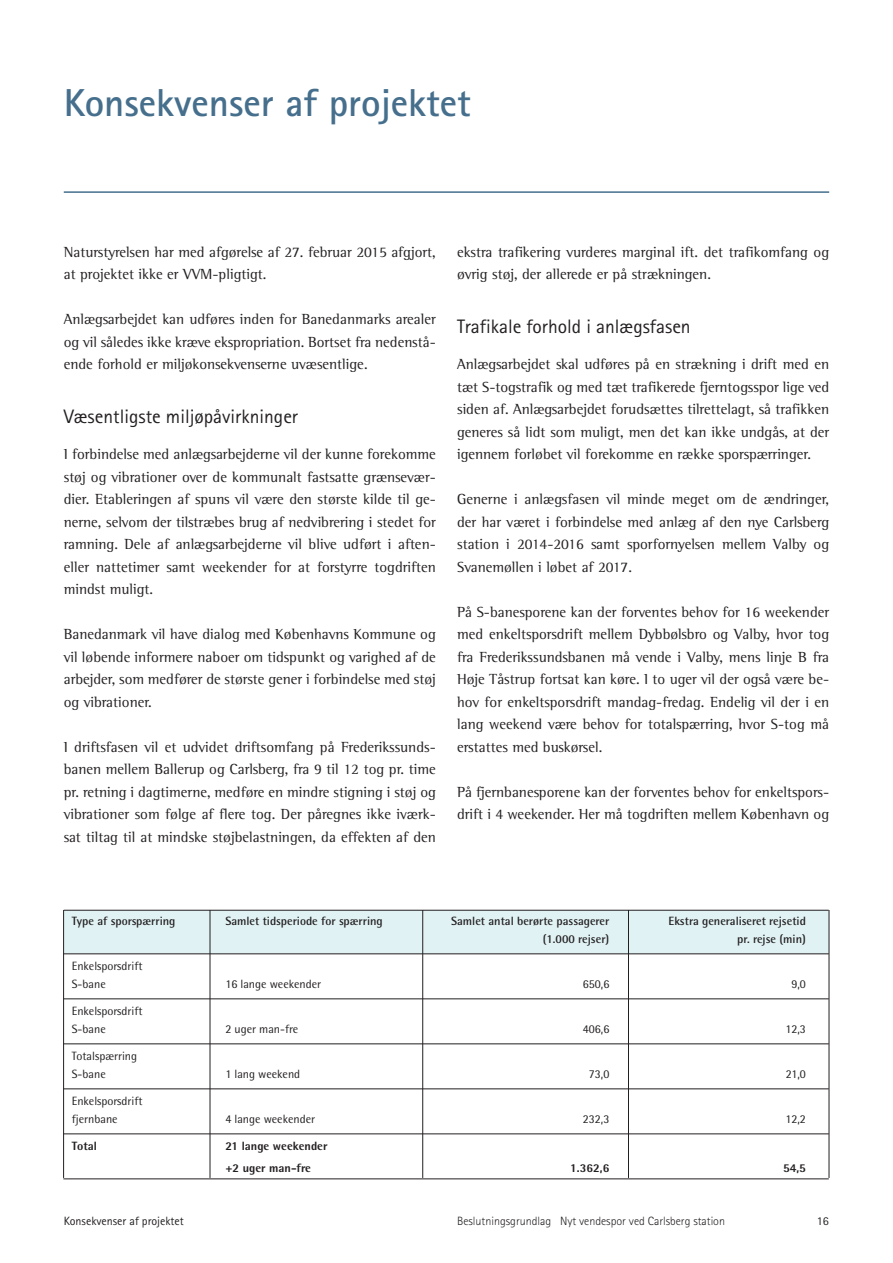
<style>
.page{position:relative;width:893px;height:1263px;background:#fff}
.page>*{position:absolute;margin:0;border:0;box-sizing:border-box;transform-origin:0 0}
.t1{font:700 39px "Rotis Sans Serif";color:#456f8c}
.t2{font:19.5px "Rotis Sans Serif";color:#231f20}
.t3{font:15px/22.5px "Rotis Semi Serif";color:#231f20;text-align:justify}
.t4{font:12px/18px "Rotis Semi Sans";color:#231f20}
.t5{font:700 12px "Rotis Semi Sans";color:#231f20}
.t6{font:300 12px "Rotis Sans Serif";color:#231f20}
.t7{font:800 12px/22.5px "Rotis Semi Sans";color:#231f20}
.t8{font:12px "Rotis Sans Serif";color:#231f20}
</style>
<div class="page">
<div style="left:64px;top:910px;width:765px;height:44px;background:#e0f2f4"></div>
<hr style="left:63px;top:910px;width:1px;height:268px;background:#231f20">
<hr style="left:829px;top:910px;width:1px;height:268px;background:#231f20">
<hr style="left:628px;top:910px;width:1px;height:268px;background:#231f20">
<hr style="left:422px;top:910px;width:1px;height:268px;background:#231f20">
<hr style="left:210px;top:910px;width:1px;height:268px;background:#231f20">
<hr style="left:64px;top:910px;width:765px;height:1px;background:#231f20">
<hr style="left:64px;top:191px;width:765px;height:2px;background:#456f8c">
<hr style="left:63px;top:953px;width:766px;height:1px;background:#231f20">
<hr style="left:63px;top:998px;width:766px;height:1px;background:#231f20">
<hr style="left:63px;top:1043px;width:766px;height:1px;background:#231f20">
<hr style="left:63px;top:1088px;width:766px;height:1px;background:#231f20">
<hr style="left:63px;top:1133px;width:766px;height:1px;background:#231f20">
<hr style="left:63px;top:1178px;width:766px;height:1px;background:#231f20">
<h1 class="t1" style="left:64px;top:78px;width:409px">Konsekvenser af projektet</h1>
<p class="t3" style="left:64px;top:240px;width:374px">Naturstyrelsen har med afgørelse af 27. februar 2015 afgjort, at projektet ikke er VVM-pligtigt.</p>
<p class="t3" style="left:64px;top:308px;width:374px">Anlægsarbejdet kan udføres inden for Banedanmarks arealer og vil således ikke kræve ekspropriation. Bortset fra nedenstå&shy;ende forhold er miljøkonsekvenserne uvæsentlige.</p>
<h2 class="t2" style="left:64px;top:405px;width:236px">Væsentligste miljøpåvirkninger</h2>
<p class="t3" style="left:64px;top:443px;width:374px">I forbindelse med anlægsarbejderne vil der kunne forekomme støj og vibrationer over de kommunalt fastsatte grænsevær&shy;dier. Etableringen af spuns vil være den største kilde til ge&shy;nerne, selvom der tilstræbes brug af nedvibrering i stedet for ramning. Dele af anlægsarbejderne vil blive udført i aften&shy;eller nattetimer samt weekender for at forstyrre togdriften mindst muligt.</p>
<p class="t3" style="left:64px;top:623px;width:374px">Banedanmark vil have dialog med Københavns Kommune og vil løbende informere naboer om tidspunkt og varighed af de arbejder, som medfører de største gener i forbindelse med støj og vibrationer.</p>
<p class="t3" style="left:64px;top:735px;width:374px">I driftsfasen vil et udvidet driftsomfang på Frederikssunds&shy;banen mellem Ballerup og Carlsberg, fra 9 til 12 tog pr. time pr. retning i dagtimerne, medføre en mindre stigning i støj og vibrationer som følge af flere tog. Der påregnes ikke iværk&shy;sat tiltag til at mindske støjbelastningen, da effekten af den</p>
<p class="t3" style="left:457px;top:240px;width:374px">ekstra trafikering vurderes marginal ift. det trafikomfang og øvrig støj, der allerede er på strækningen.</p>
<h2 class="t2" style="left:457px;top:315px;width:235px">Trafikale forhold i anlægsfasen</h2>
<p class="t3" style="left:457px;top:353px;width:374px">Anlægsarbejdet skal udføres på en strækning i drift med en tæt S-togstrafik og med tæt trafikerede fjerntogsspor lige ved siden af. Anlægsarbejdet forudsættes tilrettelagt, så trafikken generes så lidt som muligt, men det kan ikke undgås, at der igennem forløbet vil forekomme en række sporspærringer.</p>
<p class="t3" style="left:457px;top:488px;width:374px">Generne i anlægsfasen vil minde meget om de ændringer, der har været i forbindelse med anlæg af den nye Carlsberg station i 2014-2016 samt sporfornyelsen mellem Valby og Svanemøllen i løbet af 2017.</p>
<p class="t3" style="left:457px;top:600px;width:374px">På S-banesporene kan der forventes behov for 16 weekender med enkeltsporsdrift mellem Dybbølsbro og Valby, hvor tog fra Frederikssundsbanen må vende i Valby, mens linje B fra Høje Tåstrup fortsat kan køre. I to uger vil der også være be&shy;hov for enkeltsporsdrift mandag-fredag. Endelig vil der i en lang weekend være behov for totalspærring, hvor S-tog må erstattes med buskørsel.</p>
<p class="t3" style="left:457px;top:780px;width:374px">På fjernbanesporene kan der forventes behov for enkeltspors&shy;drift i 4 weekender. Her må togdriften mellem København og</p>
<p class="t5" style="left:72px;top:913px;width:105px">Type af sporspærring</p>
<p class="t5" style="left:225px;top:913px;width:159px">Samlet tidsperiode for spærring</p>
<p class="t5" style="left:451px;top:913px;width:160px">Samlet antal berørte passagerer</p>
<p class="t5" style="left:669px;top:913px;width:139px">Ekstra generaliseret rejsetid</p>
<p class="t5" style="left:543px;top:931px;width:68px">(1.000 rejser)</p>
<p class="t5" style="left:737px;top:931px;width:70px">pr. rejse (min)</p>
<p class="t4" style="left:72px;top:957px;width:72px">Enkelsporsdrift<br>S-bane</p>
<p class="t4" style="left:225px;top:975px;width:97px">16 lange weekender</p>
<p class="t4" style="left:583px;top:975px;width:28px">650,6</p>
<p class="t4" style="left:791px;top:975px;width:16px">9,0</p>
<p class="t4" style="left:72px;top:1002px;width:72px">Enkelsporsdrift<br>S-bane</p>
<p class="t4" style="left:72px;top:1047px;width:67px">Totalspærring<br>S-bane</p>
<p class="t4" style="left:72px;top:1092px;width:72px">Enkelsporsdrift fjernbane</p>
<p class="t4" style="left:225px;top:1020px;width:74px">2 uger man-fre</p>
<p class="t4" style="left:583px;top:1020px;width:28px">406,6</p>
<p class="t4" style="left:785px;top:1020px;width:22px">12,3</p>
<p class="t4" style="left:225px;top:1065px;width:76px">1 lang weekend</p>
<p class="t4" style="left:589px;top:1065px;width:22px">73,0</p>
<p class="t4" style="left:786px;top:1065px;width:22px">21,0</p>
<p class="t4" style="left:225px;top:1110px;width:91px">4 lange weekender</p>
<p class="t4" style="left:583px;top:1110px;width:28px">232,3</p>
<p class="t4" style="left:785px;top:1110px;width:22px">12,2</p>
<p class="t7" style="left:72px;top:1134px;width:27px">Total</p>
<p class="t7" style="left:225px;top:1134px;width:104px">21 lange weekender +2 uger man-fre</p>
<p class="t7" style="left:570px;top:1157px;width:41px">1.362,6</p>
<p class="t7" style="left:783px;top:1157px;width:24px">54,5</p>
<p class="t8" style="left:64px;top:1214px;width:122px">Konsekvenser af projektet</p>
<p class="t6" style="left:457px;top:1214px;width:269px">Beslutningsgrundlag Nyt vendespor ved Carlsberg station</p>
<p class="t8" style="left:817px;top:1214px;width:13px">16</p>
</div>
